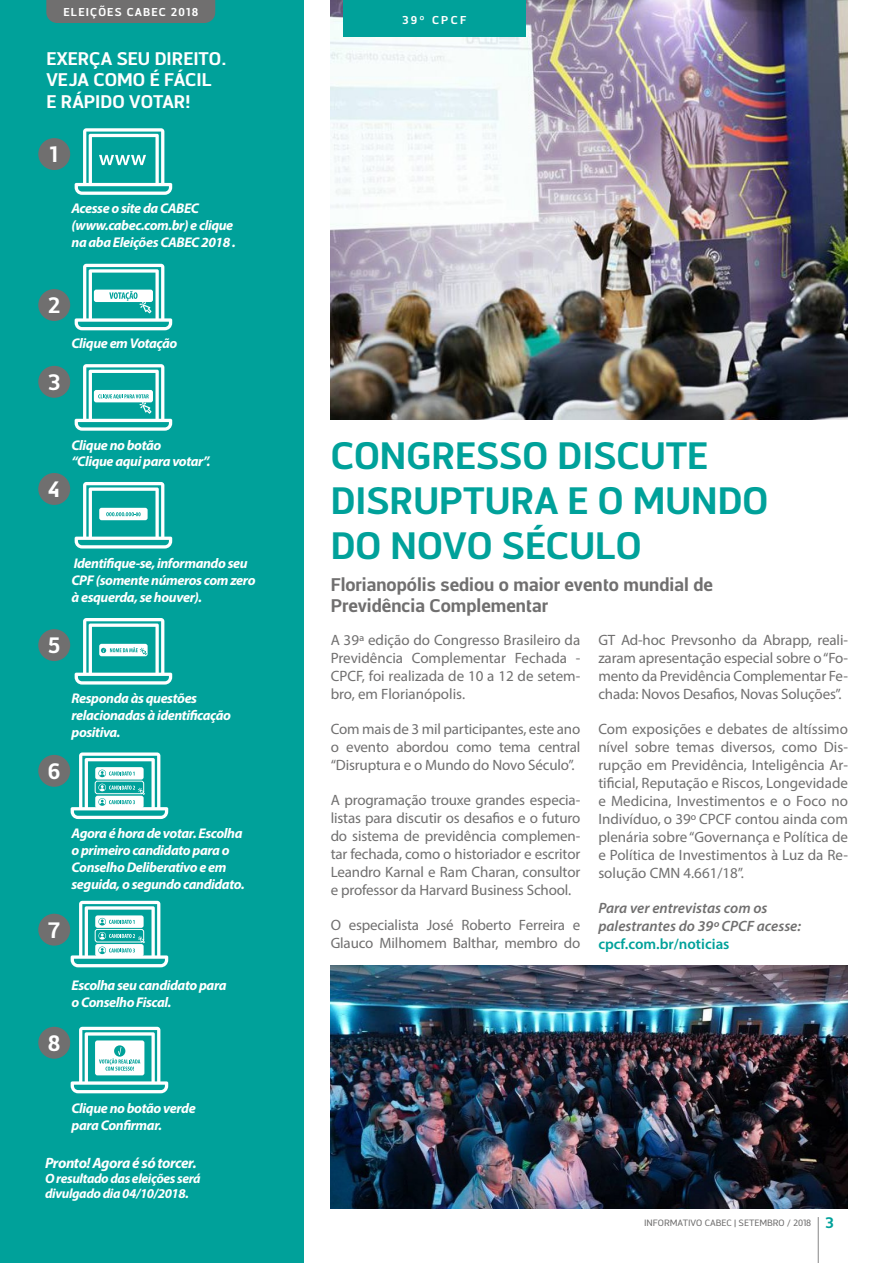
<style>
.page{position:relative;width:893px;height:1263px;background:#fff}
.page>*{position:absolute;margin:0;border:0;box-sizing:border-box;transform-origin:0 0}
.t1{font:700 37.5px/45px "Centuma";color:#00a19a}
.t2{font:700 21.9px "Centuma";color:#fff}
.t3{font:700 18px/21.6px "Centuma";color:#706f6f}
.t4{font:700 18px/21.6px "Centuma";color:#fff}
.t5{font:15px/18px "Myriad Pro";letter-spacing:-.01em;color:#706f6f;text-align:justify}
.t6{font:italic 600 15px/18px "Myriad Pro";color:#706f6f}
.t7{font:italic 700 15px "Myriad Pro";letter-spacing:-.03em;color:#fff}
.t8{font:600 15px "Myriad Pro";color:#00a19a}
.t9{font:700 15px "Centuma";color:#00a19a}
.t10{font:italic 700 14.1px/17px "Myriad Pro";letter-spacing:-.03em;color:#fff}
.t11{font:italic 700 13.5px/15px "Myriad Pro";letter-spacing:-.03em;color:#fff}
.t12{font:700 11.25px "Centuma";letter-spacing:.1em;color:#fff}
.t13{font:9px "Centuma";color:#706f6f}
</style>
<div class="page">
<hr style="left:818px;top:1217px;width:1px;height:46px;background:#878787">
<div style="left:0;top:0;width:304px;height:1263px;background:#00a19a"></div>
<img style="left:331px;top:0;width:517px;height:420px">
<img style="left:331px;top:966px;width:517px;height:243px">
<div style="left:343px;top:0;width:183px;height:36px;background:#00a19a"></div>
<div style="left:46px;top:0;width:169px;height:23px;background:#706f6f"></div>
<div style="left:38px;top:138px;width:32px;height:32px;background:#706f6f;border-radius:50%"></div>
<div style="left:38px;top:289px;width:32px;height:32px;background:#706f6f;border-radius:50%"></div>
<div style="left:38px;top:366px;width:32px;height:32px;background:#706f6f;border-radius:50%"></div>
<div style="left:38px;top:473px;width:32px;height:32px;background:#706f6f;border-radius:50%"></div>
<div style="left:38px;top:629px;width:32px;height:32px;background:#706f6f;border-radius:50%"></div>
<div style="left:38px;top:755px;width:32px;height:32px;background:#706f6f;border-radius:50%"></div>
<div style="left:38px;top:914px;width:32px;height:32px;background:#706f6f;border-radius:50%"></div>
<div style="left:38px;top:1027px;width:32px;height:32px;background:#706f6f;border-radius:50%"></div>
<svg style="left:75px;top:128px;width:97px;height:67px"></svg>
<svg style="left:75px;top:364px;width:97px;height:67px"></svg>
<svg style="left:75px;top:482px;width:97px;height:66px"></svg>
<svg style="left:75px;top:618px;width:97px;height:66px"></svg>
<svg style="left:71px;top:752px;width:97px;height:67px"></svg>
<svg style="left:71px;top:901px;width:97px;height:66px"></svg>
<svg style="left:71px;top:1027px;width:97px;height:66px"></svg>
<svg style="left:75px;top:264px;width:97px;height:66px"></svg>
<p class="t12" style="left:64px;top:4px;width:136px">ELEIÇÕES CABEC 2018</p>
<p class="t4" style="left:46px;top:47px;width:182px">EXERÇA SEU DIREITO.<br>VEJA COMO É FÁCIL<br>E RÁPIDO VOTAR!</p>
<h2 class="t2" style="left:49px;top:139px;width:11px">1</h2>
<p class="t10" style="left:72px;top:199px;width:166px">Acesse o site da CABEC (www.cabec.com.br) e clique na aba Eleições CABEC 2018 .</p>
<h2 class="t2" style="left:48px;top:290px;width:14px">2</h2>
<h2 class="t2" style="left:48px;top:367px;width:14px">3</h2>
<p class="t10" style="left:72px;top:334px;width:107px">Clique em Votação</p>
<h2 class="t2" style="left:48px;top:474px;width:13px">4</h2>
<p class="t10" style="left:72px;top:436px;width:140px">Clique no botão<br>“Clique aqui para votar”.</p>
<p class="t10" style="left:72px;top:554px;width:186px">Identifique-se, informando seu<br>CPF (somente números com zero à esquerda, se houver).</p>
<h2 class="t2" style="left:48px;top:630px;width:14px">5</h2>
<h2 class="t2" style="left:48px;top:755px;width:14px">6</h2>
<p class="t10" style="left:72px;top:689px;width:161px">Responda às questões relacionadas à identificação positiva.</p>
<p class="t10" style="left:72px;top:824px;width:175px">Agora é hora de votar. Escolha o primeiro candidato para o<br>Conselho Deliberativo e em seguida, o segundo candidato.</p>
<h2 class="t2" style="left:48px;top:914px;width:14px">7</h2>
<h2 class="t2" style="left:48px;top:1027px;width:14px">8</h2>
<p class="t10" style="left:72px;top:977px;width:156px">Escolha seu candidato para o Conselho Fiscal.</p>
<p class="t10" style="left:72px;top:1099px;width:126px">Clique no botão verde para Confirmar.</p>
<p class="t7" style="left:45px;top:1154px;width:153px">Pronto! Agora é só torcer.</p>
<p class="t11" style="left:45px;top:1171px;width:157px">O resultado das eleições será divulgado dia 04/10/2018.</p>
<p class="t12" style="left:402px;top:12px;width:66px">39º CPCF</p>
<h1 class="t1" style="left:331px;top:432px;width:439px">CONGRESSO DISCUTE<br>DISRUPTURA E O MUNDO<br>DO NOVO SÉCULO</h1>
<p class="t3" style="left:331px;top:573px;width:384px">Florianopólis sediou o maior evento mundial de<br>Previdência Complementar</p>
<p class="t5" style="left:331px;top:630px;width:251px">A 39ª edição do Congresso Brasileiro da Previdência Complementar Fechada - CPCF, foi realizada de 10 a 12 de setem&shy;bro, em Florianópolis.</p>
<p class="t5" style="left:331px;top:719px;width:251px">Com mais de 3 mil participantes, este ano o evento abordou como tema central “Disruptura e o Mundo do Novo Século”.</p>
<p class="t5" style="left:331px;top:790px;width:251px">A programação trouxe grandes especia&shy;listas para discutir os desafios e o futuro do sistema de previdência complemen&shy;tar fechada, como o historiador e escritor Leandro Karnal e Ram Charan, consultor e professor da Harvard Business School.</p>
<p class="t5" style="left:331px;top:915px;width:251px">O especialista José Roberto Ferreira e<br>Glauco Milhomem Balthar, membro do</p>
<p class="t5" style="left:598px;top:630px;width:251px">GT Ad-hoc Prevsonho da Abrapp, reali&shy;zaram apresentação especial sobre o “Fo&shy;mento da Previdência Complementar Fe&shy;chada: Novos Desafios, Novas Soluções”.</p>
<p class="t5" style="left:598px;top:719px;width:251px">Com exposições e debates de altíssimo nível sobre temas diversos, como Dis&shy;rupção em Previdência, Inteligência Ar&shy;tificial, Reputação e Riscos, Longevidade e Medicina, Investimentos e o Foco no Indivíduo, o 39º CPCF contou ainda com plenária sobre “Governança e Política de e Política de Investimentos à Luz da Re&shy;solução CMN 4.661/18”.</p>
<p class="t6" style="left:598px;top:898px;width:204px">Para ver entrevistas com os palestrantes do 39º CPCF acesse:</p>
<p class="t8" style="left:598px;top:934px;width:133px">cpcf.com.br/noticias</p>
<p class="t13" style="left:644px;top:1216px;width:169px">INFORMATIVO CABEC | SETEMBRO / 2018</p>
<p class="t9" style="left:825px;top:1212px;width:10px">3</p>
</div>
